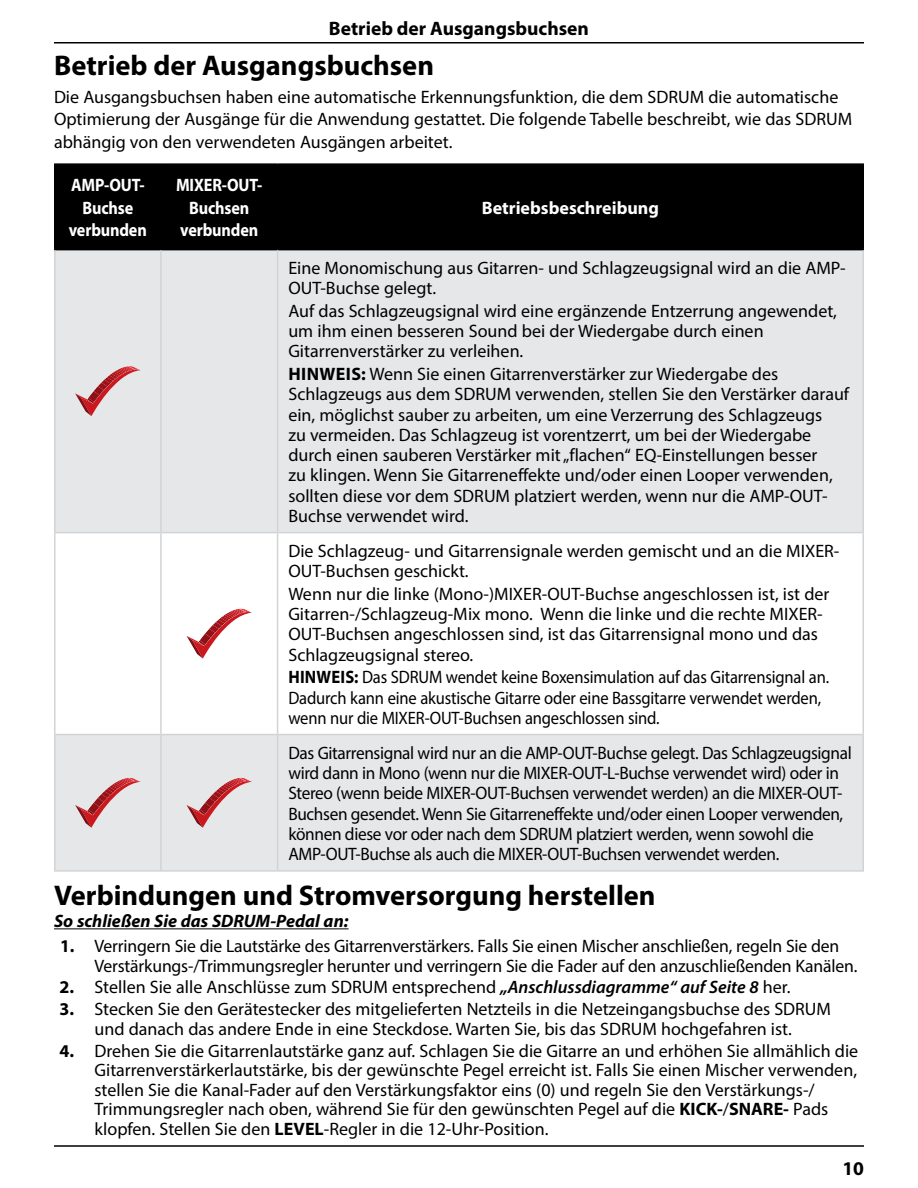
<style>
.page{position:relative;width:918px;height:1188px;background:#fff}
.page>*{position:absolute;margin:0;border:0;box-sizing:border-box;transform-origin:0 0}
.H1-Heading_1{font:700 28.5px "Myriad Pro";color:#000}
.t1{font:700 19.5px "Myriad Pro";color:#000}
.BT-Body_Text{font:18px/20.2px "Myriad Pro";color:#000}
.BT-Body_Text-2{font:18px/20.2px "Myriad Pro";letter-spacing:-.02em;color:#000;scale:.96 1}
.BT-Body_Text-3{font:18px/20.2px "Myriad Pro";color:#000;scale:.92 1}
.t2{font:700 18px/22.5px "Myriad Pro";letter-spacing:-.01em;color:#fff;text-align:center;scale:.9 1}
.IH-Instructional_Header{font:italic 700 18px "Myriad Pro";color:#000}
.t3{font:700 18px "Myriad Pro";letter-spacing:-.01em;color:#fff}
.s1{font-weight:700}
.s2{font-weight:600;font-style:italic}
</style>
<div class="page">
<hr style="left:54px;top:1145px;width:810px;height:2px;background:#000">
<hr style="left:54px;top:42px;width:810px;height:2px;background:#000">
<hr style="left:54px;top:928px;width:295px;height:1px;background:#000">
<div style="left:56px;top:165px;width:806px;height:84px;background:#000"></div>
<svg style="left:56px;top:250px;width:806px;height:620px;fill:#e6e7e8"></svg>
<hr style="left:54px;top:163px;width:107px;height:2px;background:#000">
<hr style="left:54px;top:165px;width:2px;height:84px;background:#000">
<hr style="left:161px;top:163px;width:117px;height:2px;background:#000">
<hr style="left:160px;top:165px;width:2px;height:84px;background:#000">
<hr style="left:278px;top:163px;width:586px;height:2px;background:#000">
<hr style="left:277px;top:165px;width:1px;height:84px;background:#000">
<hr style="left:862px;top:165px;width:2px;height:84px;background:#000">
<hr style="left:54px;top:249px;width:107px;height:1px;background:#000">
<hr style="left:161px;top:249px;width:117px;height:1px;background:#000">
<hr style="left:278px;top:249px;width:586px;height:1px;background:#000">
<hr style="left:54px;top:250px;width:2px;height:282px;background:#d1d3d4">
<hr style="left:862px;top:250px;width:2px;height:282px;background:#d1d3d4">
<hr style="left:54px;top:532px;width:107px;height:1px;background:#d1d3d4">
<hr style="left:54px;top:533px;width:2px;height:201px;background:#d1d3d4">
<hr style="left:161px;top:532px;width:117px;height:1px;background:#d1d3d4">
<hr style="left:862px;top:533px;width:2px;height:201px;background:#d1d3d4">
<hr style="left:54px;top:734px;width:107px;height:1px;background:#d1d3d4">
<hr style="left:54px;top:735px;width:2px;height:135px;background:#d1d3d4">
<hr style="left:161px;top:734px;width:117px;height:1px;background:#d1d3d4">
<hr style="left:862px;top:735px;width:2px;height:135px;background:#d1d3d4">
<hr style="left:54px;top:870px;width:107px;height:2px;background:#d1d3d4">
<hr style="left:161px;top:870px;width:117px;height:2px;background:#d1d3d4">
<hr style="left:160px;top:250px;width:2px;height:282px;background:#d1d3d4">
<hr style="left:160px;top:533px;width:2px;height:201px;background:#d1d3d4">
<hr style="left:278px;top:532px;width:586px;height:1px;background:#d1d3d4">
<hr style="left:160px;top:735px;width:2px;height:135px;background:#d1d3d4">
<hr style="left:278px;top:734px;width:586px;height:1px;background:#d1d3d4">
<hr style="left:278px;top:870px;width:586px;height:2px;background:#d1d3d4">
<hr style="left:277px;top:250px;width:1px;height:282px;background:#d1d3d4">
<hr style="left:277px;top:533px;width:1px;height:201px;background:#d1d3d4">
<hr style="left:277px;top:735px;width:1px;height:135px;background:#d1d3d4">
<svg style="left:75px;top:366px;width:66px;height:50px;background:#dbb9bb"></svg>
<svg style="left:187px;top:609px;width:65px;height:50px"></svg>
<svg style="left:75px;top:778px;width:66px;height:50px;background:#dbb9bb"></svg>
<svg style="left:187px;top:778px;width:65px;height:50px;background:#dab8ba"></svg>
<p class="t1" style="left:329px;top:15px;width:262px">Betrieb der Ausgangsbuchsen</p>
<p class="H1-Heading_1" style="left:54px;top:47px;width:382px">Betrieb der Ausgangsbuchsen</p>
<p class="BT-Body_Text" style="left:54px;top:85px;width:800px;line-height:22.5px">Die Ausgangsbuchsen haben eine automatische Erkennungsfunktion, die dem SDRUM die automatische<br>Optimierung der Ausgänge für die Anwendung gestattet. Die folgende Tabelle beschreibt, wie das SDRUM abhängig von den verwendeten Ausgängen arbeitet.</p>
<p class="t2" style="left:69px;top:173px;width:88px">AMP-OUT-<br>Buchse verbunden</p>
<p class="t2" style="left:176px;top:173px;width:97px">MIXER-OUT-<br>Buchsen verbunden</p>
<p class="t3" style="left:482px;top:196px;width:179px">Betriebsbeschreibung</p>
<p class="BT-Body_Text" style="left:288px;top:258px;width:559px">Eine Monomischung aus Gitarren- und Schlagzeugsignal wird an die AMP-<br>OUT-Buchse gelegt.</p>
<p class="BT-Body_Text" style="left:288px;top:300px;width:550px">Auf das Schlagzeugsignal wird eine ergänzende Entzerrung angewendet, um ihm einen besseren Sound bei der Wiedergabe durch einen<br>Gitarrenverstärker zu verleihen.</p>
<p class="BT-Body_Text" style="left:288px;top:364px;width:562px"><span class="s1">HINWEIS:</span> Wenn Sie einen Gitarrenverstärker zur Wiedergabe des Schlagzeugs aus dem SDRUM verwenden, stellen Sie den Verstärker darauf ein, möglichst sauber zu arbeiten, um eine Verzerrung des Schlagzeugs<br>zu vermeiden. Das Schlagzeug ist vorentzerrt, um bei der Wiedergabe durch einen sauberen Verstärker mit „flachen“ EQ-Einstellungen besser<br>zu klingen. Wenn Sie Gitarreneffekte und/oder einen Looper verwenden, sollten diese vor dem SDRUM platziert werden, wenn nur die AMP-OUT-Buchse verwendet wird.</p>
<p class="BT-Body_Text" style="left:288px;top:540px;width:553px">Die Schlagzeug- und Gitarrensignale werden gemischt und an die MIXER-<br>OUT-Buchsen geschickt.</p>
<p class="BT-Body_Text" style="left:288px;top:583px;width:543px">Wenn nur die linke (Mono-)MIXER-OUT-Buchse angeschlossen ist, ist der Gitarren-/Schlagzeug-Mix mono. Wenn die linke und die rechte MIXER-OUT-Buchsen angeschlossen sind, ist das Gitarrensignal mono und das Schlagzeugsignal stereo.</p>
<p class="BT-Body_Text-3" style="left:288px;top:667px;width:589px"><span class="s1">HINWEIS:</span> Das SDRUM wendet keine Boxensimulation auf das Gitarrensignal an.<br>Dadurch kann eine akustische Gitarre oder eine Bassgitarre verwendet werden, wenn nur die MIXER-OUT-Buchsen angeschlossen sind.</p>
<p class="BT-Body_Text-2" style="left:288px;top:742px;width:588px">Das Gitarrensignal wird nur an die AMP-OUT-Buchse gelegt. Das Schlagzeugsignal wird dann in Mono (wenn nur die MIXER-OUT-L-Buchse verwendet wird) oder in Stereo (wenn beide MIXER-OUT-Buchsen verwendet werden) an die MIXER-OUT-Buchsen gesendet. Wenn Sie Gitarreneffekte und/oder einen Looper verwenden, können diese vor oder nach dem SDRUM platziert werden, wenn sowohl die AMP-OUT-Buchse als auch die MIXER-OUT-Buchsen verwendet werden.</p>
<p class="H1-Heading_1" style="left:54px;top:876px;width:603px">Verbindungen und Stromversorgung herstellen</p>
<p class="IH-Instructional_Header" style="left:54px;top:909px;width:296px">So schließen Sie das SDRUM-Pedal an:</p>
<p class="BT-Body_Text" style="left:94px;top:936px;width:764px;line-height:19.5px;text-indent:-34px"><span class="s1">1.</span> Verringern Sie die Lautstärke des Gitarrenverstärkers. Falls Sie einen Mischer anschließen, regeln Sie den<br>Verstärkungs-/Trimmungsregler herunter und verringern Sie die Fader auf den anzuschließenden Kanälen.</p>
<p class="BT-Body_Text" style="left:60px;top:977px;width:732px"><span class="s1">2.</span> Stellen Sie alle Anschlüsse zum SDRUM entsprechend <span class="s2">„Anschlussdiagramme“ auf Seite 8</span> her.</p>
<p class="BT-Body_Text" style="left:60px;top:999px;width:773px;line-height:19.5px;text-align:center"><span class="s1">3.</span> Stecken Sie den Gerätestecker des mitgelieferten Netzteils in die Netzeingangsbuchse des SDRUM und danach das andere Ende in eine Steckdose. Warten Sie, bis das SDRUM hochgefahren ist.</p>
<p class="BT-Body_Text" style="left:94px;top:1041px;width:765px;line-height:19.5px;text-indent:-35px"><span class="s1">4.</span> Drehen Sie die Gitarrenlautstärke ganz auf. Schlagen Sie die Gitarre an und erhöhen Sie allmählich die Gitarrenverstärkerlautstärke, bis der gewünschte Pegel erreicht ist. Falls Sie einen Mischer verwenden, stellen Sie die Kanal-Fader auf den Verstärkungsfaktor eins (0) und regeln Sie den Verstärkungs-/ Trimmungsregler nach oben, während Sie für den gewünschten Pegel auf die <span class="s1">KICK-</span>/<span class="s1">SNARE-</span> Pads klopfen. Stellen Sie den <span class="s1">LEVEL</span>-Regler in die 12-Uhr-Position.</p>
<p class="t1" style="left:842px;top:1155px;width:23px">10</p>
</div>
